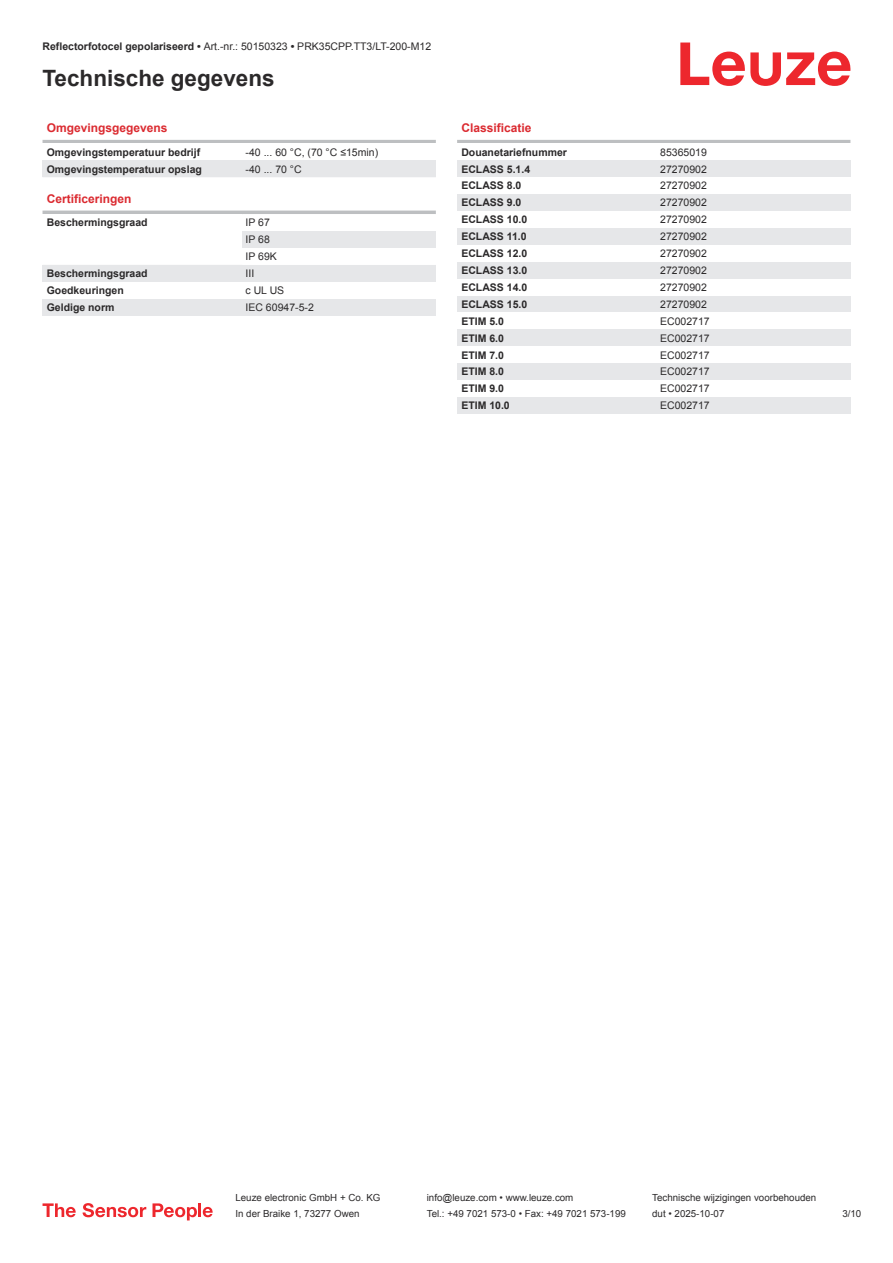
<style>
.page{position:relative;width:893px;height:1263px;background:#fff}
.page>*{position:absolute;margin:0;border:0;box-sizing:border-box;transform-origin:0 0}
.t1{font:700 22.5px "Arial";color:#2b292a}
.t2{font:700 12px "Arial";color:#db2a30}
.t3{font:10.5px/17px "Arial";color:#2b292a}
.t4{font:700 10.5px "Arial";color:#2b292a}
.t5{font:9.75px "Arial";color:#2b292a}
.s1{font-weight:700}
</style>
<div class="page">
<svg style="left:680px;top:43px;width:170px;height:43px"></svg>
<hr style="left:43px;top:140px;width:393px;height:3px;background:#bdbfc1">
<div style="left:43px;top:160px;width:199px;height:17px;background:#e6e7e9"></div>
<div style="left:242px;top:160px;width:194px;height:17px;background:#e6e7e9"></div>
<hr style="left:43px;top:211px;width:393px;height:3px;background:#bdbfc1">
<div style="left:242px;top:231px;width:194px;height:17px;background:#e6e7e9"></div>
<div style="left:43px;top:265px;width:199px;height:17px;background:#e6e7e9"></div>
<div style="left:242px;top:265px;width:194px;height:17px;background:#e6e7e9"></div>
<div style="left:43px;top:299px;width:199px;height:17px;background:#e6e7e9"></div>
<div style="left:242px;top:299px;width:194px;height:17px;background:#e6e7e9"></div>
<hr style="left:457px;top:140px;width:393px;height:3px;background:#bdbfc1">
<div style="left:457px;top:160px;width:200px;height:17px;background:#e6e7e9"></div>
<div style="left:657px;top:160px;width:193px;height:17px;background:#e6e7e9"></div>
<div style="left:457px;top:194px;width:200px;height:17px;background:#e6e7e9"></div>
<div style="left:657px;top:194px;width:193px;height:17px;background:#e6e7e9"></div>
<div style="left:457px;top:228px;width:200px;height:17px;background:#e6e7e9"></div>
<div style="left:657px;top:228px;width:193px;height:17px;background:#e6e7e9"></div>
<div style="left:457px;top:262px;width:200px;height:17px;background:#e6e7e9"></div>
<div style="left:657px;top:262px;width:193px;height:17px;background:#e6e7e9"></div>
<div style="left:457px;top:296px;width:200px;height:16px;background:#e6e7e9"></div>
<div style="left:657px;top:296px;width:193px;height:16px;background:#e6e7e9"></div>
<div style="left:457px;top:329px;width:200px;height:17px;background:#e6e7e9"></div>
<div style="left:657px;top:329px;width:193px;height:17px;background:#e6e7e9"></div>
<div style="left:457px;top:363px;width:200px;height:17px;background:#e6e7e9"></div>
<div style="left:657px;top:363px;width:193px;height:17px;background:#e6e7e9"></div>
<div style="left:457px;top:397px;width:200px;height:17px;background:#e6e7e9"></div>
<div style="left:657px;top:397px;width:193px;height:17px;background:#e6e7e9"></div>
<svg style="left:43px;top:1203px;width:33px;height:14px"></svg>
<svg style="left:83px;top:1203px;width:63px;height:14px"></svg>
<svg style="left:153px;top:1203px;width:44px;height:17px"></svg>
<hr style="left:198px;top:1203px;width:3px;height:14px;background:#ed272d">
<svg style="left:203px;top:1207px;width:10px;height:10px"></svg>
<p class="t3" style="left:43px;top:39px;width:390px"><span class="s1">Reflectorfotocel gepolariseerd •</span> Art.-nr.: 50150323 <span class="s1">•</span> PRK35CPP.TT3/LT-200-M12</p>
<h1 class="t1" style="left:43px;top:70px;width:234px">Technische gegevens</h1>
<p class="t2" style="left:47px;top:123px;width:122px">Omgevingsgegevens</p>
<p class="t4" style="left:47px;top:148px;width:155px">Omgevingstemperatuur bedrijf</p>
<p class="t3" style="left:246px;top:143px;width:134px">-40 ... 60 °C, (70 °C ≤15min)</p>
<p class="t4" style="left:47px;top:165px;width:157px">Omgevingstemperatuur opslag</p>
<p class="t3" style="left:246px;top:161px;width:58px">-40 ... 70 °C</p>
<p class="t2" style="left:47px;top:194px;width:86px">Certificeringen</p>
<p class="t4" style="left:47px;top:219px;width:102px">Beschermingsgraad</p>
<p class="t3" style="left:246px;top:215px;width:33px">IP 67<br>IP 68<br>IP 69K</p>
<p class="t4" style="left:47px;top:269px;width:102px">Beschermingsgraad</p>
<p class="t3" style="left:246px;top:266px;width:10px">III</p>
<p class="t4" style="left:47px;top:286px;width:79px">Goedkeuringen</p>
<p class="t3" style="left:246px;top:283px;width:40px">c UL US</p>
<p class="t4" style="left:47px;top:303px;width:69px">Geldige norm</p>
<p class="t3" style="left:246px;top:300px;width:70px">IEC 60947-5-2</p>
<p class="t2" style="left:461px;top:123px;width:72px">Classificatie</p>
<p class="t4" style="left:461px;top:148px;width:107px">Douanetariefnummer</p>
<p class="t3" style="left:660px;top:144px;width:48px">85365019</p>
<p class="t4" style="left:461px;top:165px;width:70px">ECLASS 5.1.4</p>
<p class="t3" style="left:660px;top:161px;width:48px">27270902</p>
<p class="t4" style="left:461px;top:182px;width:62px">ECLASS 8.0</p>
<p class="t3" style="left:660px;top:178px;width:48px">27270902</p>
<p class="t4" style="left:461px;top:199px;width:62px">ECLASS 9.0</p>
<p class="t3" style="left:660px;top:195px;width:48px">27270902</p>
<p class="t4" style="left:461px;top:216px;width:67px">ECLASS 10.0</p>
<p class="t3" style="left:660px;top:212px;width:48px">27270902</p>
<p class="t4" style="left:461px;top:233px;width:67px">ECLASS 11.0</p>
<p class="t3" style="left:660px;top:229px;width:48px">27270902</p>
<p class="t4" style="left:461px;top:249px;width:67px">ECLASS 12.0</p>
<p class="t3" style="left:660px;top:246px;width:48px">27270902</p>
<p class="t4" style="left:461px;top:266px;width:67px">ECLASS 13.0</p>
<p class="t3" style="left:660px;top:263px;width:48px">27270902</p>
<p class="t4" style="left:461px;top:283px;width:67px">ECLASS 14.0</p>
<p class="t3" style="left:660px;top:280px;width:48px">27270902</p>
<p class="t4" style="left:461px;top:300px;width:67px">ECLASS 15.0</p>
<p class="t3" style="left:660px;top:297px;width:48px">27270902</p>
<p class="t4" style="left:461px;top:317px;width:44px">ETIM 5.0</p>
<p class="t3" style="left:660px;top:313px;width:51px">EC002717</p>
<p class="t4" style="left:461px;top:334px;width:44px">ETIM 6.0</p>
<p class="t3" style="left:660px;top:330px;width:51px">EC002717</p>
<p class="t4" style="left:461px;top:351px;width:44px">ETIM 7.0</p>
<p class="t3" style="left:660px;top:347px;width:51px">EC002717</p>
<p class="t4" style="left:461px;top:368px;width:44px">ETIM 8.0</p>
<p class="t3" style="left:660px;top:364px;width:51px">EC002717</p>
<p class="t4" style="left:461px;top:385px;width:44px">ETIM 9.0</p>
<p class="t3" style="left:660px;top:381px;width:51px">EC002717</p>
<p class="t4" style="left:461px;top:402px;width:50px">ETIM 10.0</p>
<p class="t3" style="left:660px;top:398px;width:51px">EC002717</p>
<p class="t5" style="left:235px;top:1194px;width:146px">Leuze electronic GmbH + Co. KG</p>
<p class="t5" style="left:427px;top:1194px;width:148px">info@leuze.com • www.leuze.com</p>
<p class="t5" style="left:652px;top:1194px;width:166px">Technische wijzigingen voorbehouden</p>
<p class="t5" style="left:235px;top:1210px;width:126px">In der Braike 1, 73277 Owen</p>
<p class="t5" style="left:427px;top:1210px;width:201px">Tel.: +49 7021 573-0 • Fax: +49 7021 573-199</p>
<p class="t5" style="left:652px;top:1210px;width:74px">dut • 2025-10-07</p>
<p class="t5" style="left:842px;top:1210px;width:20px">3 /10</p>
</div>
